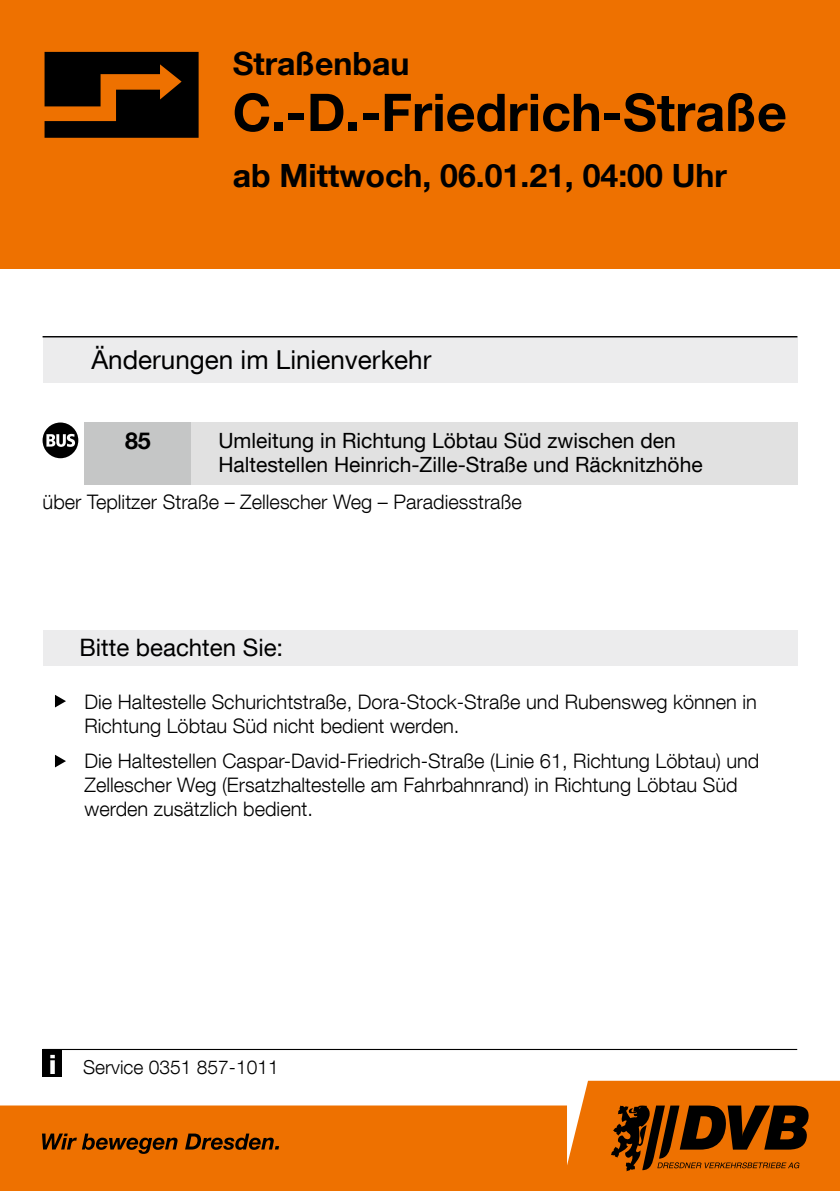
<style>
.page{position:relative;width:840px;height:1191px;background:#fff}
.page>*{position:absolute;margin:0;border:0;box-sizing:border-box;transform-origin:0 0}
.t1{font:700 52px "Helvetica Neue LT Com";color:#000}
.t2{font:700 32px "Helvetica Neue LT Com";color:#000}
.t3{font:26px "Helvetica Neue LT Com";color:#000}
.t4{font:24px "Helvetica Neue LT Com";color:#000}
.t5{font:700 23.2px "Helvetica Neue LT Com";color:#000}
.t6{font:21px/24px "Helvetica Neue LT Com";color:#000}
.t7{font:300 20px/24px "Helvetica Neue LT Com";color:#000}
.t8{font:300 19.2px "Helvetica Neue LT Com";color:#000}
.s1{font-weight:800;font-size:26.6px;color:#fff}
</style>
<div class="page">
<div style="left:0;top:0;width:839px;height:269px;background:#ee7100"></div>
<svg style="left:45px;top:52px;width:153px;height:86px"></svg>
<svg style="left:0;top:1080px;width:839px;height:111px;fill:#ee7100"></svg>
<svg style="left:610px;top:1105px;width:198px;height:66px;background:#7b3a00"></svg>
<svg style="left:42px;top:1133px;width:237px;height:20px;background:#9e4a00"></svg>
<svg style="left:55px;top:695px;width:11px;height:12px"></svg>
<svg style="left:55px;top:754px;width:11px;height:13px"></svg>
<div style="left:43px;top:630px;width:754px;height:35px;background:#ececed"></div>
<div style="left:43px;top:1049px;width:19px;height:28px;background:#000"></div>
<hr style="left:43px;top:1049px;width:753px;height:1px;background:#000">
<div style="left:43px;top:336px;width:754px;height:47px;background:#ececed"></div>
<hr style="left:43px;top:336px;width:754px;height:1px;background:#000">
<svg style="left:43px;top:422px;width:35px;height:36px"></svg>
<div style="left:85px;top:422px;width:712px;height:63px;background:#e1e1e1"></div>
<div style="left:84px;top:422px;width:106px;height:63px;background:#c5c6c6"></div>
<h2 class="t2" style="left:232px;top:43px;width:178px">Straßenbau</h2>
<h1 class="t1" style="left:232px;top:80px;width:555px">C.-D.-Friedrich-Straße</h1>
<h2 class="t2" style="left:232px;top:155px;width:495px">ab Mittwoch, 06.01.21, 04:00 Uhr</h2>
<h3 class="t3" style="left:91px;top:344px;width:341px">Änderungen im Linienverkehr</h3>
<p class="t5" style="left:125px;top:426px;width:27px">85</p>
<p class="t6" style="left:218px;top:428px;width:485px">Umleitung in Richtung Löbtau Süd zwischen den<br>Haltestellen Heinrich-Zille-Straße und Räcknitzhöhe</p>
<p class="t7" style="left:43px;top:490px;width:480px">über Teplitzer Straße – Zellescher Weg – Paradiesstraße</p>
<p class="t4" style="left:79px;top:632px;width:205px">Bitte beachten Sie:</p>
<p class="t7" style="left:84px;top:689px;width:673px">Die Haltestelle Schurichtstraße, Dora-Stock-Straße und Rubensweg können in<br>Richtung Löbtau Süd nicht bedient werden.</p>
<p class="t7" style="left:84px;top:748px;width:676px">Die Haltestellen Caspar-David-Friedrich-Straße (Linie 61, Richtung Löbtau) und<br>Zellescher Weg (Ersatzhaltestelle am Fahrbahnrand) in Richtung Löbtau Süd werden zusätzlich bedient.</p>
<p class="t8" style="left:49px;top:1055px;width:231px"><span class="s1">i</span> Service 0351 857-1011</p>
</div>
